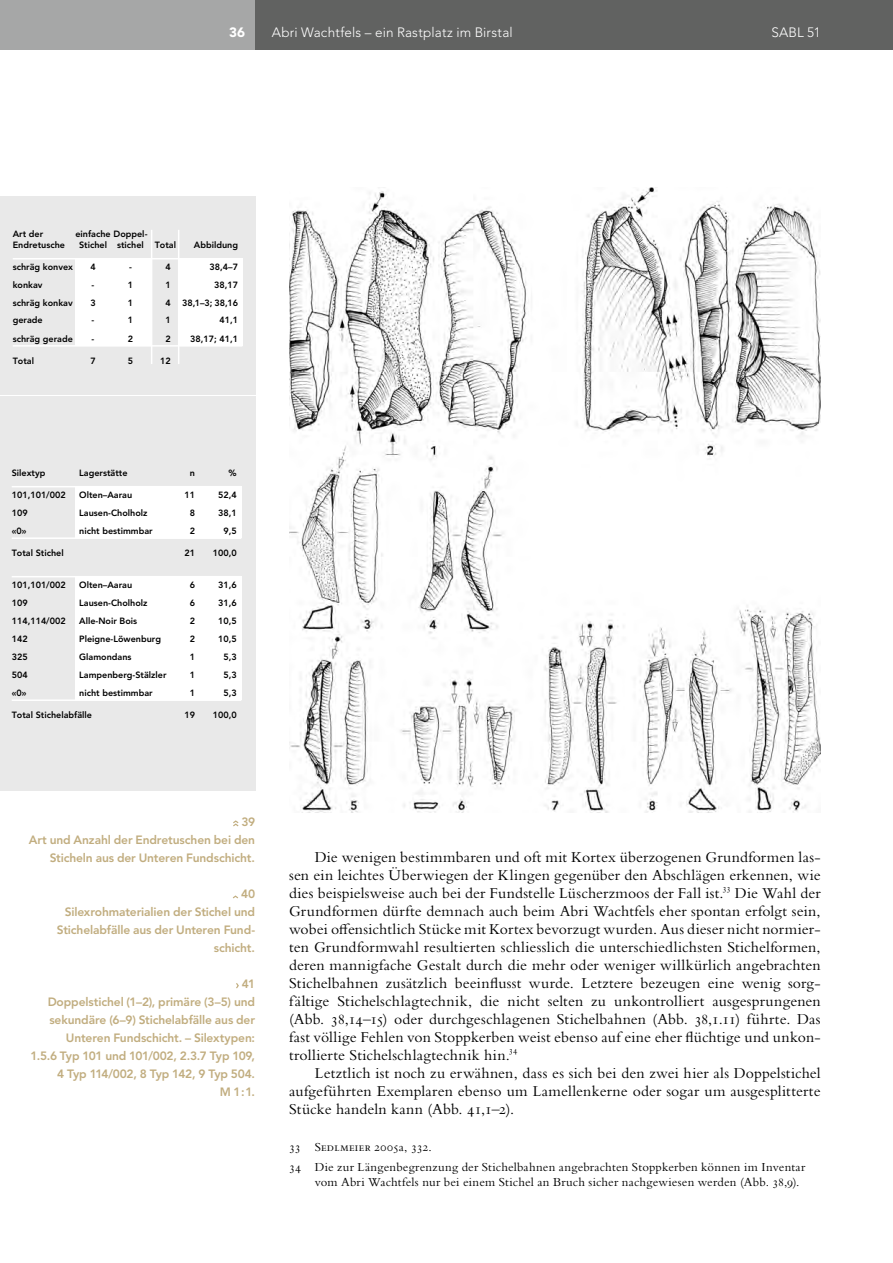
<style>
.page{position:relative;width:893px;height:1263px;background:#fff}
.page>*{position:absolute;margin:0;border:0;box-sizing:border-box;transform-origin:0 0}
.t1{font:15.75px/18px "Bembo Std";letter-spacing:.015em;color:#000;text-align:justify}
.t2{font:300 13.5px "Avenir LT Std";letter-spacing:.01em;color:#fff}
.t3{font:900 13.5px "Avenir LT Std";color:#fff}
.t4{font:12.75px/20px "Bembo Std";letter-spacing:.025em;color:#000}
.t5{font:800 12px/18px "Avenir LT Std";letter-spacing:-.01em;color:#c1ad7f;text-align:right}
.t6{font:9.15px "Bembo Std";color:#000}
.t7{font:800 9px/18px "Avenir LT Std";color:#000}
</style>
<div class="page">
<div style="left:255px;top:0;width:638px;height:50px;background:#616261"></div>
<div style="left:0;top:0;width:255px;height:50px;background:#a6a7a7"></div>
<svg style="left:233px;top:820px;width:6px;height:7px"></svg>
<svg style="left:233px;top:895px;width:5px;height:4px"></svg>
<svg style="left:236px;top:983px;width:3px;height:6px"></svg>
<div style="left:0;top:196px;width:255px;height:198px;background:#e9e9e9"></div>
<div style="left:179px;top:259px;width:63px;height:87px;background:#fff"></div>
<div style="left:76px;top:259px;width:76px;height:87px;background:#fff"></div>
<hr style="left:13px;top:258px;width:229px;height:1px;background:#fff">
<hr style="left:13px;top:345px;width:229px;height:2px;background:#fff">
<hr style="left:151px;top:230px;width:1px;height:134px;background:#fff">
<hr style="left:178px;top:230px;width:1px;height:134px;background:#fff">
<div style="left:0;top:396px;width:255px;height:394px;background:#e9e9e9"></div>
<div style="left:75px;top:577px;width:166px;height:123px;background:#fff"></div>
<div style="left:75px;top:487px;width:166px;height:51px;background:#fff"></div>
<hr style="left:12px;top:486px;width:229px;height:1px;background:#fff">
<hr style="left:12px;top:537px;width:229px;height:2px;background:#fff">
<hr style="left:12px;top:576px;width:229px;height:1px;background:#fff">
<hr style="left:12px;top:699px;width:229px;height:2px;background:#fff">
<img style="left:289px;top:188px;width:532px;height:624px">
<p class="t2" style="left:272px;top:24px;width:242px">Abri Wachtfels – ein Rastplatz im Birstal</p>
<p class="t3" style="left:229px;top:25px;width:17px">36</p>
<p class="t2" style="left:771px;top:24px;width:51px">SABL 51</p>
<p class="t7" style="left:79px;top:228px;width:70px;line-height:10.8px;text-indent:-4px">einfache Doppel-<br>Stichel</p>
<p class="t7" style="left:128px;top:258px;width:7px">-<br>1<br>1<br>1<br>2</p>
<p class="t7" style="left:128px;top:352px;width:7px">5</p>
<p class="t7" style="left:13px;top:228px;width:54px;line-height:10.8px">Art der<br>Endretusche</p>
<p class="t7" style="left:117px;top:235px;width:61px">stichel Total</p>
<p class="t7" style="left:165px;top:258px;width:7px;text-align:justify">4<br>1<br>4<br>1<br>2</p>
<p class="t7" style="left:160px;top:352px;width:12px">12</p>
<p class="t7" style="left:194px;top:235px;width:46px">Abbildung</p>
<p class="t7" style="left:13px;top:258px;width:62px">schräg konvex konkav<br>schräg konkav gerade<br>schräg gerade</p>
<p class="t7" style="left:13px;top:352px;width:23px">Total</p>
<p class="t7" style="left:210px;top:257px;width:30px;text-align:center">38,4–7<br>38,17</p>
<p class="t7" style="left:190px;top:311px;width:49px;line-height:18.5px;text-align:right">41,1<br>38,17; 41,1</p>
<p class="t7" style="left:90px;top:258px;width:7px">4 -<br>3 - -</p>
<p class="t7" style="left:90px;top:352px;width:7px">7</p>
<p class="t7" style="left:182px;top:294px;width:57px">38,1–3; 38,16</p>
<p class="t7" style="left:12px;top:464px;width:35px">Silextyp</p>
<p class="t7" style="left:12px;top:486px;width:56px">101,101/002</p>
<p class="t7" style="left:12px;top:504px;width:17px">109 «0»</p>
<p class="t7" style="left:12px;top:544px;width:54px">Total Stichel</p>
<p class="t7" style="left:79px;top:464px;width:50px">Lagerstätte</p>
<p class="t7" style="left:79px;top:486px;width:75px">Olten–Aarau<br>Lausen-Cholholz nicht bestimmbar</p>
<p class="t7" style="left:12px;top:576px;width:56px">101,101/002</p>
<p class="t7" style="left:79px;top:576px;width:89px">Olten–Aarau<br>Lausen-Cholholz<br>Alle-Noir Bois<br>Pleigne-Löwenburg<br>Glamondans<br>Lampenberg-Stälzler nicht bestimmbar</p>
<p class="t7" style="left:12px;top:594px;width:56px">109<br>114,114/002<br>142<br>325<br>504<br>«0»</p>
<p class="t7" style="left:12px;top:706px;width:82px">Total Stichelabfälle</p>
<p class="t7" style="left:190px;top:464px;width:7px">n</p>
<p class="t7" style="left:184px;top:486px;width:12px;text-align:center">11<br>8<br>2</p>
<p class="t7" style="left:184px;top:544px;width:12px">21</p>
<p class="t7" style="left:190px;top:576px;width:7px;text-align:justify">6<br>6<br>2<br>2<br>1<br>1<br>1</p>
<p class="t7" style="left:184px;top:706px;width:12px">19</p>
<p class="t7" style="left:229px;top:464px;width:10px">%</p>
<p class="t7" style="left:218px;top:486px;width:20px;text-align:center">52,4<br>38,1<br>9,5</p>
<p class="t7" style="left:213px;top:544px;width:25px">100,0</p>
<p class="t7" style="left:218px;top:576px;width:20px;text-align:center">31,6<br>31,6<br>10,5<br>10,5<br>5,3<br>5,3<br>5,3</p>
<p class="t7" style="left:213px;top:706px;width:25px">100,0</p>
<p class="t5" style="left:29px;top:813px;width:228px">39<br>Art und Anzahl der Endretuschen bei den<br>Sticheln aus der Unteren Fundschicht.</p>
<p class="t5" style="left:57px;top:885px;width:200px">40<br>Silexrohmaterialien der Stichel und<br>Stichelabfälle aus der Unteren Fund&shy;schicht.</p>
<p class="t5" style="left:30px;top:975px;width:226px">41<br>Doppelstichel (1–2), primäre (3–5) und sekundäre (6–9) Stichelabfälle aus der<br>Unteren Fundschicht. – Silextypen:<br>1.5.6 Typ 101 und 101/002, 2.3.7 Typ 109,<br>4 Typ 114/002, 8 Typ 142, 9 Typ 504.<br>M 1:1.</p>
<p class="t1" style="left:289px;top:848px;width:533px;text-indent:26px">Die wenigen bestimmbaren und oft mit Kortex überzogenen Grundformen las&shy;sen ein leichtes Überwiegen der Klingen gegenüber den Abschlägen erkennen, wie dies beispielsweise auch bei der Fundstelle Lüscherzmoos der Fall ist.</p>
<p class="t6" style="left:722px;top:882px;width:10px">33</p>
<p class="t1" style="left:289px;top:884px;width:533px;text-indent:446px">Die Wahl der Grundformen dürfte demnach auch beim Abri Wachtfels eher spontan erfolgt sein, wobei offensichtlich Stücke mit Kortex bevorzugt wurden. Aus dieser nicht normier&shy;ten Grundformwahl resultierten schliesslich die unterschiedlichsten Stichelformen, deren mannigfache Gestalt durch die mehr oder weniger willkürlich angebrachten Stichelbahnen zusätzlich beeinflusst wurde. Letztere bezeugen eine wenig sorg&shy;fältige Stichelschlagtechnik, die nicht selten zu unkontrolliert ausgesprungenen (Abb. 38,14–15) oder durchgeschlagenen Stichelbahnen (Abb. 38,1.11) führte. Das fast völlige Fehlen von Stoppkerben weist ebenso auf eine eher flüchtige und unkon&shy;trollierte Stichelschlagtechnik hin.</p>
<p class="t6" style="left:509px;top:1044px;width:10px">34</p>
<p class="t1" style="left:289px;top:1064px;width:533px;text-indent:26px">Letztlich ist noch zu erwähnen, dass es sich bei den zwei hier als Doppelstichel aufgeführten Exemplaren ebenso um Lamellenkerne oder sogar um ausgesplitterte Stücke handeln kann (Abb. 41,1–2).</p>
<p class="t4" style="left:289px;top:1136px;width:518px">33 Sedlmeier 2005a, 332.<br>34 Die zur Längenbegrenzung der Stichelbahnen angebrachten Stoppkerben können im Inventar</p>
<p class="t4" style="left:315px;top:1172px;width:486px">vom Abri Wachtfels nur bei einem Stichel an Bruch sicher nachgewiesen werden (Abb. 38,9).</p>
</div>
